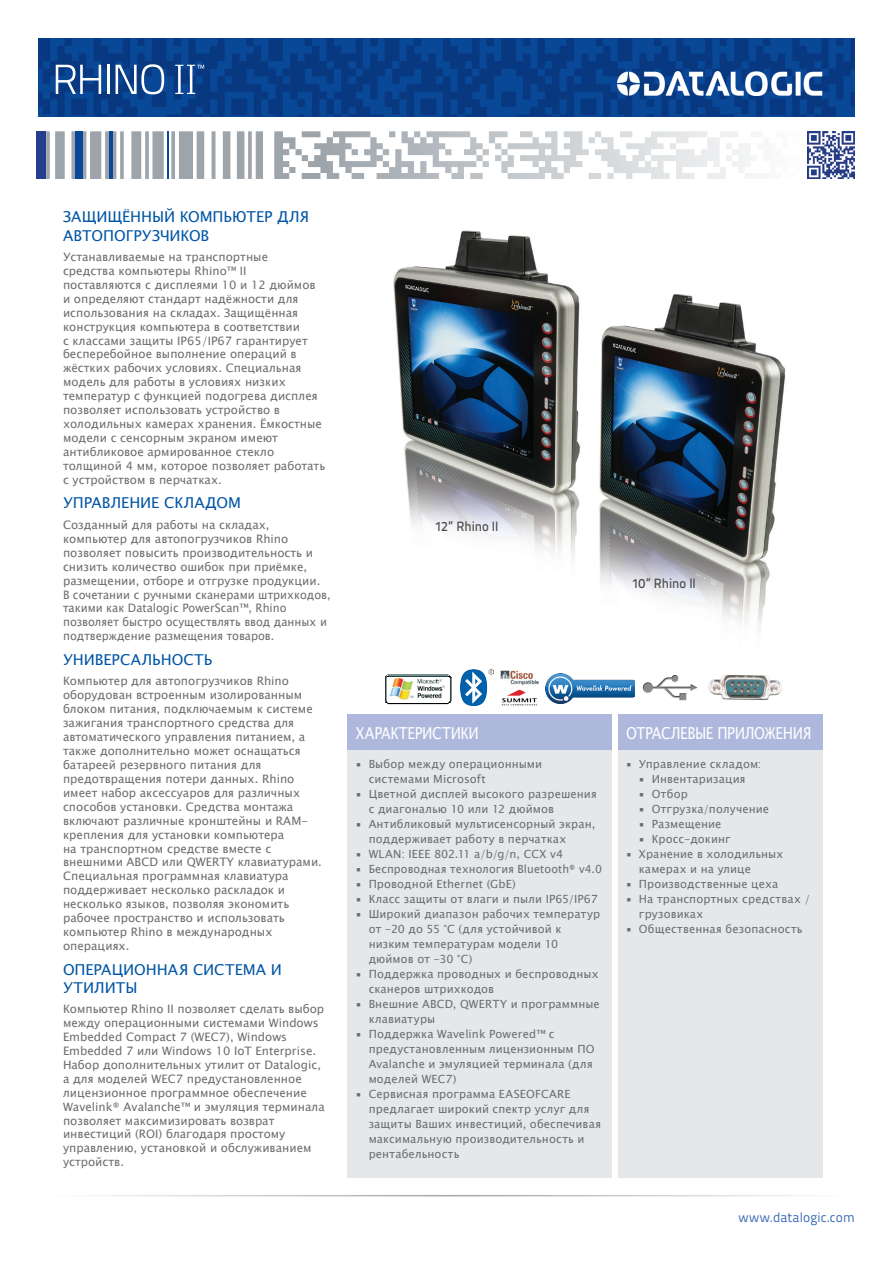
<style>
.page{position:relative;width:893px;height:1263px;background:#fff}
.page>*{position:absolute;margin:0;border:0;box-sizing:border-box;transform-origin:0 0}
.featurestitle{font:16.5px "Lucida Sans Unicode";letter-spacing:-.025em;color:#fff;scale:.85 1}
.descriptionheadline{font:15px/18px "Lucida Sans Unicode";color:#0155a5}
.legal{font:500 13.5px "Titillium Text 22 L";color:#4b4c4d;scale:.95 1}
.t1{font:13.5px "Titillium Text 22 L";letter-spacing:.005em;color:#3d6bb3}
.description{font:11.7px/14px "Lucida Sans Unicode";color:#6c6d70}
.t2{font:11.25px/15px "Lucida Sans Unicode";letter-spacing:.01em;color:#6c6d70}
</style>
<div class="page">
<svg style="left:38px;top:38px;width:817px;height:79px;background:#093f8a"></svg>
<svg style="left:302px;top:131px;width:453px;height:48px"></svg>
<hr style="left:167px;top:131px;width:2px;height:48px;background:#094797">
<div style="left:75px;top:131px;width:7px;height:48px;background:#094797"></div>
<hr style="left:109px;top:131px;width:4px;height:48px;background:#094797">
<div style="left:37px;top:131px;width:9px;height:48px;background:#253f8e"></div>
<hr style="left:45px;top:1195px;width:803px;height:1px;background:#9ca3a9">
<div style="left:348px;top:714px;width:264px;height:36px;background:#adb8dc"></div>
<div style="left:618px;top:714px;width:204px;height:36px;background:#adb8dc"></div>
<div style="left:348px;top:750px;width:264px;height:428px;background:#e6e7e9"></div>
<div style="left:618px;top:750px;width:204px;height:428px;background:#e6e7e9"></div>
<img style="left:618px;top:72px;width:204px;height:23px">
<img style="left:807px;top:131px;width:48px;height:48px">
<img style="left:393px;top:230px;width:393px;height:399px">
<svg style="left:56px;top:65px;width:45px;height:29px"></svg>
<hr style="left:107px;top:65px;width:3px;height:29px;background:#fff">
<svg style="left:116px;top:64px;width:48px;height:30px"></svg>
<svg style="left:175px;top:65px;width:29px;height:29px"></svg>
<img style="left:642px;top:675px;width:56px;height:26px">
<img style="left:708px;top:675px;width:74px;height:25px">
<img style="left:460px;top:670px;width:33px;height:36px">
<img style="left:500px;top:670px;width:39px;height:36px">
<img style="left:546px;top:673px;width:88px;height:30px">
<img style="left:385px;top:675px;width:66px;height:29px">
<img style="left:387px;top:675px;width:62px;height:1px">
<p class="descriptionheadline" style="left:63px;top:208px;width:248px">ЗАЩИЩЁННЫЙ КОМПЬЮТЕР ДЛЯ<br>АВТОПОГРУЗЧИКОВ</p>
<p class="description" style="left:63px;top:250px;width:264px">Устанавливаемые на транспортные<br>средства компьютеры Rhino™ II поставляются с дисплеями 10 и 12 дюймов и определяют стандарт надёжности для использования на складах. Защищённая конструкция компьютера в соответствии<br>с классами защиты IP65/IP67 гарантирует бесперебойное выполнение операций в жёстких рабочих условиях. Специальная модель для работы в условиях низких температур с функцией подогрева дисплея позволяет использовать устройство в холодильных камерах хранения. Ёмкостные модели с сенсорным экраном имеют антибликовое армированное стекло толщиной 4 мм, которое позволяет работать с устройством в перчатках.</p>
<p class="descriptionheadline" style="left:63px;top:494px;width:179px">УПРАВЛЕНИЕ СКЛАДОМ</p>
<p class="description" style="left:63px;top:518px;width:269px">Созданный для работы на складах, компьютер для автопогрузчиков Rhino позволяет повысить производительность и снизить количество ошибок при приёмке, размещении, отборе и отгрузке продукции.<br>В сочетании с ручными сканерами штрихкодов, такими как Datalogic PowerScan™, Rhino позволяет быстро осуществлять ввод данных и подтверждение размещения товаров.</p>
<p class="descriptionheadline" style="left:63px;top:650px;width:151px">УНИВЕРСАЛЬНОСТЬ</p>
<p class="description" style="left:63px;top:674px;width:260px">Компьютер для автопогрузчиков Rhino оборудован встроенным изолированным блоком питания, подключаемым к системе зажигания транспортного средства для автоматического управления питанием, а также дополнительно может оснащаться батареей резервного питания для предотвращения потери данных. Rhino имеет набор аксессуаров для различных способов установки. Средства монтажа включают различные кронштейны и RAM&shy;крепления для установки компьютера<br>на транспортном средстве вместе с внешними ABCD или QWERTY клавиатурами.<br>Специальная программная клавиатура поддерживает несколько раскладок и несколько языков, позволяя экономить рабочее пространство и использовать компьютер Rhino в международных операциях.</p>
<p class="descriptionheadline" style="left:63px;top:960px;width:221px">ОПЕРАЦИОННАЯ СИСТЕМА И<br>УТИЛИТЫ</p>
<p class="description" style="left:63px;top:1002px;width:263px">Компьютер Rhino II позволяет сделать выбор между операционными системами Windows Embedded Compact 7 (WEC7), Windows Embedded 7 или Windows 10 IoT Enterprise.<br>Набор дополнительных утилит от Datalogic, а для моделей WEC7 предустановленное лицензионное программное обеспечение Wavelink® Avalanche™ и эмуляция терминала позволяет максимизировать возврат инвестиций (ROI) благодаря простому управлению, установкой и обслуживанием устройств.</p>
<p class="legal" style="left:435px;top:516px;width:68px">12” Rhino II</p>
<p class="legal" style="left:632px;top:573px;width:69px">10” Rhino II</p>
<p class="featurestitle" style="left:356px;top:720px;width:146px">ХАРАКТЕРИСТИКИ</p>
<p class="featurestitle" style="left:626px;top:720px;width:220px">ОТРАСЛЕВЫЕ ПРИЛОЖЕНИЯ</p>
<p class="t2" style="left:369px;top:757px;width:175px;text-indent:-13px">▪ Выбор между операционными системами Microsoft</p>
<p class="t2" style="left:369px;top:787px;width:230px;text-indent:-13px">▪ Цветной дисплей высокого разрешения с диагональю 10 или 12 дюймов</p>
<p class="t2" style="left:369px;top:817px;width:228px;text-indent:-13px">▪ Антибликовый мультисенсорный экран, поддерживает работу в перчатках</p>
<p class="t2" style="left:356px;top:847px;width:209px">▪ WLAN: IEEE 802.11 a/b/g/n, CCX v4</p>
<p class="t2" style="left:356px;top:862px;width:247px">▪ Беспроводная технология Bluetooth® v4.0</p>
<p class="t2" style="left:356px;top:877px;width:161px">▪ Проводной Ethernet (GbE)</p>
<p class="t2" style="left:356px;top:892px;width:243px">▪ Класс защиты от влаги и пыли IP65/IP67</p>
<p class="t2" style="left:369px;top:907px;width:233px;text-indent:-13px">▪ Широкий диапазон рабочих температур от -20 до 55 °C (для устойчивой к низким температурам модели 10 дюймов от -30 °C)</p>
<p class="t2" style="left:369px;top:967px;width:231px;text-indent:-13px">▪ Поддержка проводных и беспроводных сканеров штрихкодов</p>
<p class="t2" style="left:369px;top:997px;width:233px;text-indent:-13px">▪ Внешние ABCD, QWERTY и программные клавиатуры</p>
<p class="t2" style="left:369px;top:1027px;width:227px;text-indent:-13px">▪ Поддержка Wavelink Powered™ с предустановленным лицензионным ПО<br>Avalanche и эмуляцией терминала (для моделей WEC7)</p>
<p class="t2" style="left:369px;top:1087px;width:234px;text-indent:-13px">▪ Сервисная программа EASEOFCARE предлагает широкий спектр услуг для защиты Ваших инвестиций, обеспечивая максимальную производительность и рентабельность</p>
<p class="t2" style="left:626px;top:757px;width:137px">▪ Управление складом:</p>
<p class="t2" style="left:639px;top:772px;width:108px">▪ Инвентаризация</p>
<p class="t2" style="left:639px;top:787px;width:50px">▪ Отбор</p>
<p class="t2" style="left:639px;top:802px;width:132px">▪ Отгрузка/получение</p>
<p class="t2" style="left:639px;top:817px;width:84px">▪ Размещение</p>
<p class="t2" style="left:639px;top:832px;width:93px">▪ Кросс-докинг</p>
<p class="t2" style="left:639px;top:847px;width:146px;text-indent:-13px">▪ Хранение в холодильных камерах и на улице</p>
<p class="t2" style="left:626px;top:877px;width:154px">▪ Производственные цеха</p>
<p class="t2" style="left:639px;top:892px;width:173px;text-indent:-13px">▪ На транспортных средствах / грузовиках</p>
<p class="t2" style="left:626px;top:922px;width:178px">▪ Общественная безопасность</p>
<p class="t1" style="left:738px;top:1207px;width:118px">www.datalogic.com</p>
</div>
